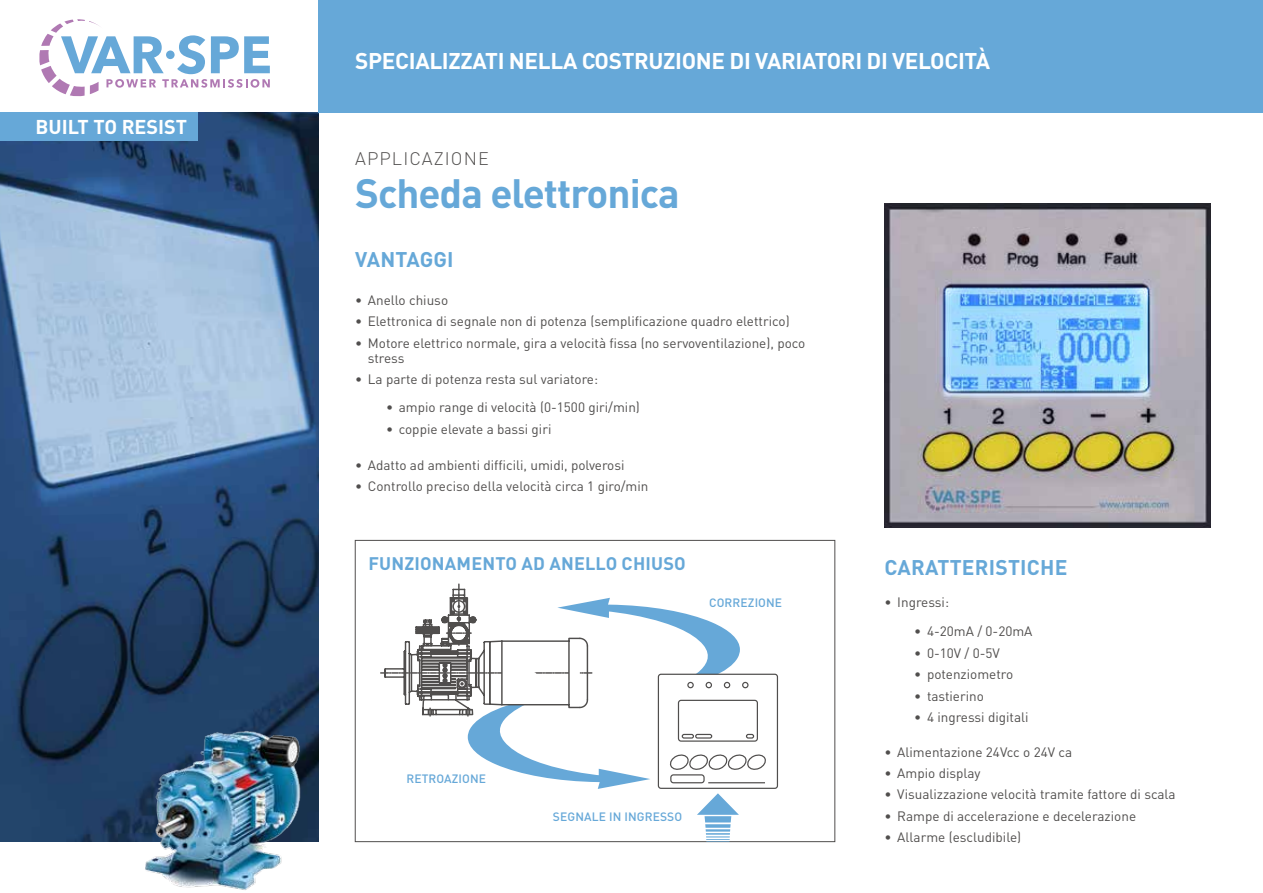
<style>
.page{position:relative;width:1263px;height:893px;background:#fff}
.page>*{position:absolute;margin:0;border:0;box-sizing:border-box;transform-origin:0 0}
.t1{font:700 40.5px "DIN Pro";letter-spacing:-.025em;color:#66a8d8}
.t2{font:700 22.5px "DIN Pro";letter-spacing:-.015em;color:#fff}
.t3{font:700 21px "DIN Pro";letter-spacing:.01em;color:#66a8d8}
.t4{font:700 19.8px "DIN Pro";color:#fff}
.t5{font:700 18px "DIN Pro";letter-spacing:.01em;color:#66a8d8}
.t6{font:300 18px "DIN Pro";letter-spacing:.06em;color:#504e4d}
.t7{font:13.5px/15px "DIN Pro";color:#504e4d}
.t8{font:500 12px "DIN Pro";letter-spacing:.01em;color:#66a8d8}
</style>
<div class="page">
<img style="left:0;top:113px;width:319px;height:729px">
<div style="left:319px;top:0;width:944px;height:113px;background:#66a8d8"></div>
<svg style="left:39px;top:19px;width:231px;height:77px"></svg>
<div style="left:0;top:113px;width:198px;height:28px;background:#66a8d8"></div>
<img style="left:145px;top:716px;width:161px;height:174px">
<img style="left:884px;top:204px;width:326px;height:323px">
<div style="left:355px;top:540px;width:480px;height:302px;border:1px solid #504e4d"></div>
<svg style="left:706px;top:836px;width:24px;height:6px"></svg>
<hr style="left:706px;top:833px;width:24px;height:2px;background:#66a8d8">
<hr style="left:706px;top:829px;width:24px;height:3px;background:#66a8d8">
<svg style="left:705px;top:824px;width:26px;height:4px"></svg>
<svg style="left:381px;top:584px;width:398px;height:238px"></svg>
<h3 class="t4" style="left:35px;top:114px;width:153px">BUILT TO RESIST</h3>
<h2 class="t2" style="left:355px;top:46px;width:636px">SPECIALIZZATI NELLA COSTRUZIONE DI VARIATORI DI VELOCITÀ</h2>
<h3 class="t6" style="left:355px;top:146px;width:135px">APPLICAZIONE</h3>
<h1 class="t1" style="left:355px;top:166px;width:326px">Scheda elettronica</h1>
<h3 class="t3" style="left:355px;top:245px;width:100px">VANTAGGI</h3>
<p class="t7" style="left:355px;top:292px;width:95px">• Anello chiuso</p>
<p class="t7" style="left:355px;top:313px;width:436px">• Elettronica di segnale non di potenza (semplificazione quadro elettrico)</p>
<p class="t7" style="left:368px;top:335px;width:439px;text-indent:-13px">• Motore elettrico normale, gira a velocità fissa (no servoventilazione), poco stress</p>
<p class="t7" style="left:355px;top:371px;width:244px">• La parte di potenza resta sul variatore:</p>
<p class="t7" style="left:386px;top:399px;width:255px">• ampio range di velocità (0-1500 giri/min)</p>
<p class="t7" style="left:386px;top:421px;width:167px">• coppie elevate a bassi giri</p>
<p class="t7" style="left:355px;top:457px;width:271px">• Adatto ad ambienti difficili, umidi, polverosi</p>
<p class="t7" style="left:355px;top:478px;width:295px">• Controllo preciso della velocità circa 1 giro/min</p>
<h3 class="t5" style="left:368px;top:551px;width:319px">FUNZIONAMENTO AD ANELLO CHIUSO</h3>
<p class="t8" style="left:709px;top:594px;width:75px">CORREZIONE</p>
<p class="t8" style="left:406px;top:770px;width:81px">RETROAZIONE</p>
<p class="t8" style="left:553px;top:809px;width:131px">SEGNALE IN INGRESSO</p>
<h3 class="t3" style="left:885px;top:553px;width:184px">CARATTERISTICHE</h3>
<p class="t7" style="left:884px;top:594px;width:66px">• Ingressi:</p>
<p class="t7" style="left:914px;top:623px;width:120px">• 4-20mA / 0-20mA</p>
<p class="t7" style="left:914px;top:645px;width:87px">• 0-10V / 0-5V</p>
<p class="t7" style="left:914px;top:666px;width:101px">• potenziometro</p>
<p class="t7" style="left:914px;top:688px;width:71px">• tastierino</p>
<p class="t7" style="left:914px;top:709px;width:116px">• 4 ingressi digitali</p>
<p class="t7" style="left:884px;top:744px;width:189px">• Alimentazione 24Vcc o 24V ca</p>
<p class="t7" style="left:884px;top:765px;width:98px">• Ampio display</p>
<p class="t7" style="left:884px;top:786px;width:293px">• Visualizzazione velocità tramite fattore di scala</p>
<p class="t7" style="left:884px;top:808px;width:253px">• Rampe di accelerazione e decelerazione</p>
<p class="t7" style="left:884px;top:829px;width:138px">• Allarme (escludibile)</p>
</div>
